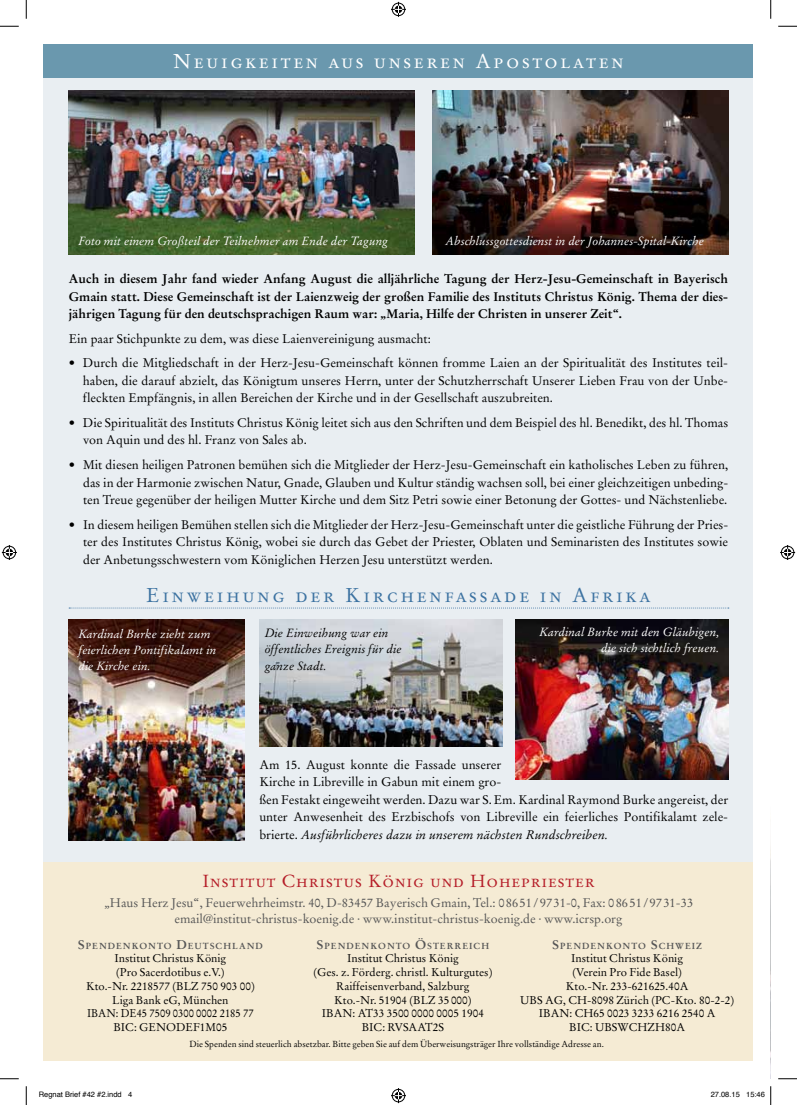
<style>
.page{position:relative;width:797px;height:1105px;background:#fff}
.page>*{position:absolute;margin:0;border:0;box-sizing:border-box;transform-origin:0 0}
.t1{font:20px "Stempel Garamond Roman SC";letter-spacing:.14em;color:#3c72a1}
.t2{font:20px "Stempel Garamond Roman SC";letter-spacing:.13em;color:#fff}
.t3{font:17.5px "Stempel Garamond Roman SC";letter-spacing:.05em;color:#b51d28}
.t4{font:12.5px/17.5px "Stempel Garamond";color:#000;text-align:justify}
.t5{font:700 12.5px/17.5px "Stempel Garamond";color:#000;text-align:justify}
.t6{font:12.5px/16.2px "Stempel Garamond";color:#565656;text-align:center}
.t7{font:italic 11.88px/16.2px "Stempel Garamond";color:#fff}
.t8{font:italic 11.88px/16.2px "Stempel Garamond";color:#000}
.t9{font:11.25px/13.8px "Stempel Garamond";color:#000;text-align:center}
.t10{font:8.75px "Stempel Garamond";color:#000}
.t11{font:700 8.75px "Stempel Garamond";letter-spacing:.115em;color:#565656}
.t12{font:7.5px "Helvetica";color:#000}
.s1{font-style:italic}
.s2{font-size:12.5px}
</style>
<div class="page">
<div style="left:44px;top:44px;width:709px;height:1003px;background:#e9eef2"></div>
<div style="left:44px;top:862px;width:709px;height:199px;background:#f5ebd4"></div>
<div style="left:44px;top:44px;width:709px;height:33px;background:#6a98ae"></div>
<svg style="left:69px;top:608px;width:660px;height:1px"></svg>
<img style="left:69px;top:90px;width:345px;height:165px">
<img style="left:432px;top:90px;width:296px;height:165px">
<img style="left:515px;top:620px;width:213px;height:159px">
<img style="left:259px;top:620px;width:243px;height:127px">
<img style="left:69px;top:620px;width:175px;height:220px">
<img style="left:770px;top:845px;width:1px;height:234px">
<svg style="left:0;top:25px;width:19px;height:2px"></svg>
<svg style="left:778px;top:25px;width:19px;height:2px"></svg>
<svg style="left:0;top:1078px;width:19px;height:1px"></svg>
<svg style="left:778px;top:1078px;width:19px;height:1px"></svg>
<svg style="left:25px;top:0;width:2px;height:19px"></svg>
<svg style="left:25px;top:1086px;width:2px;height:19px"></svg>
<svg style="left:770px;top:0;width:1px;height:19px"></svg>
<svg style="left:391px;top:2px;width:15px;height:15px"></svg>
<svg style="left:391px;top:1088px;width:15px;height:15px"></svg>
<svg style="left:2px;top:545px;width:15px;height:15px"></svg>
<svg style="left:780px;top:545px;width:15px;height:15px"></svg>
<svg style="left:770px;top:1086px;width:1px;height:19px"></svg>
<h1 class="t2" style="left:173px;top:49px;width:452px">Neuigkeiten aus unseren Apostolaten</h1>
<p class="t7" style="left:79px;top:233px;width:311px">Foto mit einem Großteil der Teilnehmer am Ende der Tagung</p>
<p class="t7" style="left:445px;top:233px;width:260px">Abschlussgottesdienst in der Johannes-Spital-Kirche</p>
<p class="t5" style="left:69px;top:270px;width:661px">Auch in diesem Jahr fand wieder Anfang August die alljährliche Tagung der Herz-Jesu-Gemeinschaft in Bayerisch Gmain statt. Diese Gemeinschaft ist der Laienzweig der großen Familie des Instituts Christus König. Thema der dies&shy;jährigen Tagung für den deutschsprachigen Raum war: „Maria, Hilfe der Christen in unserer Zeit“.</p>
<p class="t4" style="left:69px;top:330px;width:363px">Ein paar Stichpunkte zu dem, was diese Laienvereinigung ausmacht:</p>
<p class="t4" style="left:83px;top:354px;width:646px;text-indent:-14px">• Durch die Mitgliedschaft in der Herz-Jesu-Gemeinschaft können fromme Laien an der Spiritualität des Institutes teil&shy;haben, die darauf abzielt, das Königtum unseres Herrn, unter der Schutzherrschaft Unserer Lieben Frau von der Unbe&shy;fleckten Empfängnis, in allen Bereichen der Kirche und in der Gesellschaft auszubreiten.</p>
<p class="t4" style="left:83px;top:414px;width:646px;text-indent:-14px">• Die Spiritualität des Instituts Christus König leitet sich aus den Schriften und dem Beispiel des hl. Benedikt, des hl. Thomas von Aquin und des hl. Franz von Sales ab.</p>
<p class="t4" style="left:83px;top:456px;width:646px;text-indent:-14px">• Mit diesen heiligen Patronen bemühen sich die Mitglieder der Herz-Jesu-Gemeinschaft ein katholisches Leben zu führen, das in der Harmonie zwischen Natur, Gnade, Glauben und Kultur ständig wachsen soll, bei einer gleichzeitigen unbeding&shy;ten Treue gegenüber der heiligen Mutter Kirche und dem Sitz Petri sowie einer Betonung der Gottes- und Nächstenliebe.</p>
<p class="t4" style="left:83px;top:516px;width:646px;text-indent:-14px">• In diesem heiligen Bemühen stellen sich die Mitglieder der Herz-Jesu-Gemeinschaft unter die geistliche Führung der Pries&shy;ter des Institutes Christus König, wobei sie durch das Gebet der Priester, Oblaten und Seminaristen des Institutes sowie der Anbetungsschwestern vom Königlichen Herzen Jesu unterstützt werden.</p>
<h1 class="t1" style="left:146px;top:583px;width:506px">Einweihung der Kirchenfassade in Afrika</h1>
<p class="t7" style="left:78px;top:626px;width:139px">Kardinal Burke zieht zum feierlichen Pontifikalamt in die Kirche ein.</p>
<p class="t7" style="left:539px;top:624px;width:181px;text-align:right">Kardinal Burke mit den Gläubigen, die sich sichtlich freuen.</p>
<p class="t8" style="left:265px;top:625px;width:138px">Die Einweihung war ein öffentliches Ereignis für die ganze Stadt.</p>
<p class="t4" style="left:259px;top:756px;width:470px;text-align:left">Am 15. August konnte die Fassade unserer<br>Kirche in Libreville in Gabun mit einem gro-<br>ßen Festakt eingeweiht werden. Dazu war S. Em. Kardinal Raymond Burke angereist, der unter Anwesenheit des Erzbischofs von Libreville ein feierliches Pontifikalamt zele&shy;brierte. <span class="s1">Ausführlicheres dazu in unserem nächsten Rundschreiben.</span></p>
<h2 class="t3" style="left:202px;top:870px;width:393px">Institut Christus König und Hohepriester</h2>
<p class="t6" style="left:104px;top:894px;width:591px">„Haus Herz Jesu“, Feuerwehrheimstr. 40, D-83457 Bayerisch Gmain, Tel.: 08651 / 9731-0, Fax: 08651 / 9731-33 email@institut-christus-koenig.de · www.institut-christus-koenig.de · www.icrsp.org</p>
<p class="t11" style="left:78px;top:940px;width:186px"><span class="s2">S</span>PENDENKONTO <span class="s2">D</span>EUTSCHLAND</p>
<p class="t9" style="left:86px;top:952px;width:170px">Institut Christus König<br>(Pro Sacerdotibus e.V.)<br>Kto.-Nr. 2218577 (BLZ 750 903 00)<br>Liga Bank eG, München<br>IBAN: DE45 7509 0300 0002 2185 77<br>BIC: GENODEF1M05</p>
<p class="t11" style="left:316px;top:940px;width:174px"><span class="s2">S</span>PENDENKONTO <span class="s2">Ö</span>STERREICH</p>
<p class="t9" style="left:313px;top:952px;width:180px">Institut Christus König<br>(Ges. z. Förderg. christl. Kulturgutes)<br>Raiffeisenverband, Salzburg<br>Kto.-Nr. 51904 (BLZ 35 000)<br>IBAN: AT33 3500 0000 0005 1904<br>BIC: RVSAAT2S</p>
<p class="t10" style="left:189px;top:1039px;width:416px">Die Spenden sind steuerlich absetzbar. Bitte geben Sie auf dem Überweisungsträger Ihre vollständige Adresse an.</p>
<p class="t11" style="left:552px;top:940px;width:151px"><span class="s2">S</span>PENDENKONTO <span class="s2">S</span>CHWEIZ</p>
<p class="t9" style="left:520px;top:952px;width:215px">Institut Christus König<br>(Verein Pro Fide Basel)<br>Kto.-Nr. 233-621625.40A<br>UBS AG, CH-8098 Zürich (PC-Kto. 80-2-2)<br>IBAN: CH65 0023 3233 6216 2540 A<br>BIC: UBSWCHZH80A</p>
<p class="t12" style="left:39px;top:1089px;width:95px">Regnat Brief #42 #2.indd 4</p>
<p class="t12" style="left:710px;top:1089px;width:56px">27.08.15 15:46</p>
</div>
